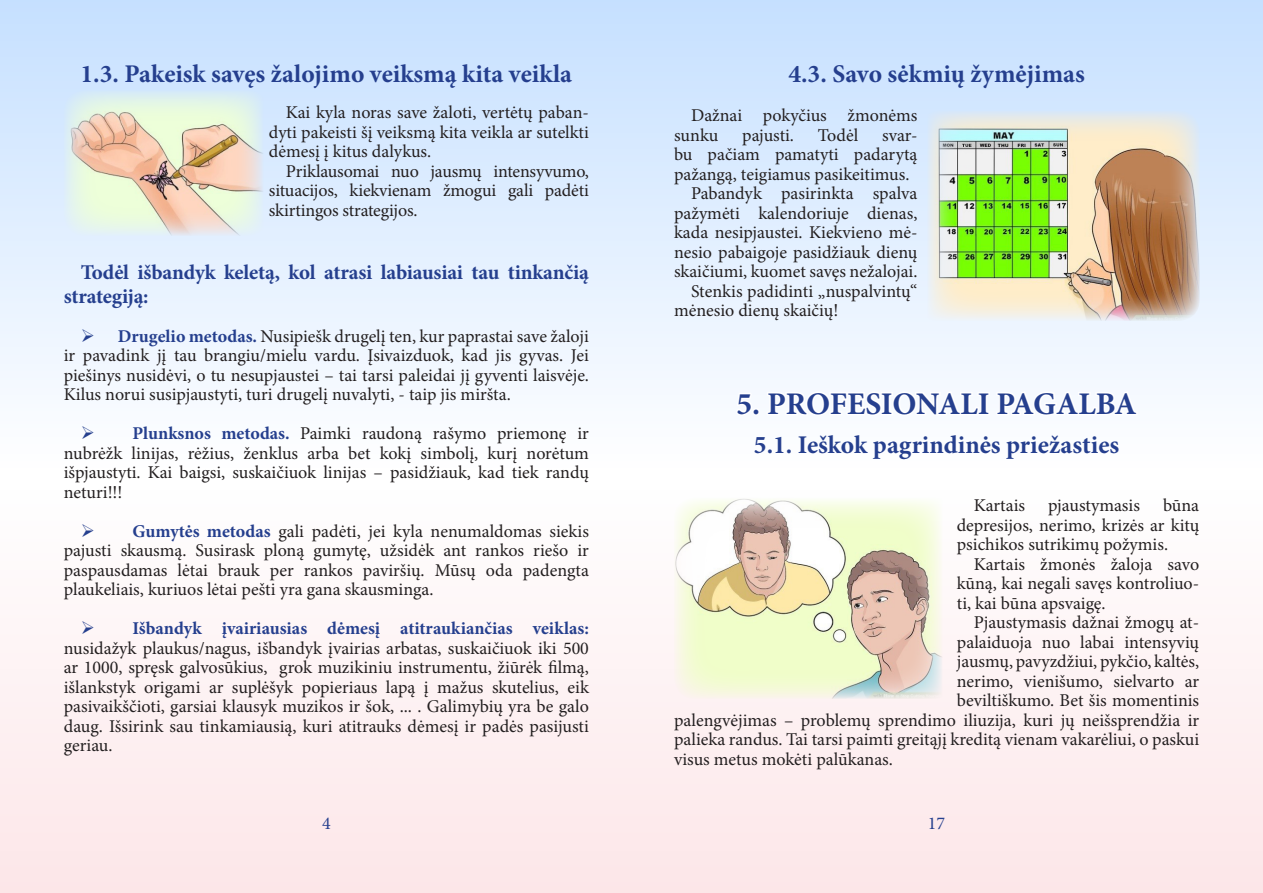
<style>
.page{position:relative;width:1263px;height:893px;background:#fff}
.page>*{position:absolute;margin:0;border:0;box-sizing:border-box;transform-origin:0 0}
.t1{font:700 31.5px "Minion Pro";letter-spacing:-.01em;color:#253f8e}
.t2{font:700 25.5px "Minion Pro";color:#253f8e}
.t3{font:700 21px/24px "Minion Pro";letter-spacing:-.01em;color:#253f8e}
.t4{font:18px/19.5px "Minion Pro";color:#231f20;text-align:justify}
.t5{font:18px "Minion Pro";color:#253f8e}
.s1{color:#253f8e}
.s2{font-weight:700;color:#253f8e}
</style>
<div class="page">
<div style="left:0;top:489px;width:1263px;height:404px;background:#fdf1f2"></div>
<div style="left:0;top:0;width:1263px;height:468px;background:linear-gradient(to bottom,#c6e0ff,#fefeff)"></div>
<svg style="left:735px;top:391px;width:19px;height:27px"></svg>
<div style="left:752px;top:408px;width:8px;height:8px;border:3px solid #fff;border-radius:50%"></div>
<svg style="left:765px;top:389px;width:374px;height:29px"></svg>
<img style="left:64px;top:90px;width:200px;height:146px">
<img style="left:674px;top:497px;width:268px;height:202px">
<img style="left:927px;top:111px;width:273px;height:210px">
<svg style="left:95px;top:342px;width:18px;height:1px"></svg>
<svg style="left:95px;top:439px;width:18px;height:1px"></svg>
<svg style="left:95px;top:537px;width:18px;height:1px"></svg>
<p class="t2" style="left:81px;top:56px;width:493px">1.3. Pakeisk savęs žalojimo veiksmą kita veikla</p>
<p class="t4" style="left:269px;top:103px;width:321px;text-indent:17px">Kai kyla noras save žaloti, vertėtų paban&shy;dyti pakeisti šį veiksmą kita veikla ar sutelkti dėmesį į kitus dalykus.</p>
<p class="t4" style="left:269px;top:161px;width:321px;text-indent:17px">Priklausomai nuo jausmų intensyvumo, situacijos, kiekvienam žmogui gali padėti skirtingos strategijos.</p>
<p class="t3" style="left:64px;top:260px;width:527px;text-indent:17px">Todėl išbandyk keletą, kol atrasi labiausiai tau tinkančią strategiją:</p>
<p class="t4" style="left:64px;top:326px;width:527px;text-indent:17px"><span class="s1">➢</span> <span class="s2">Drugelio metodas.</span> Nusipiešk drugelį ten, kur paprastai save žaloji ir pavadink jį tau brangiu/mielu vardu. Įsivaizduok, kad jis gyvas. Jei piešinys nusidėvi, o tu nesupjaustei – tai tarsi paleidai jį gyventi laisvėje.<br>Kilus norui susipjaustyti, turi drugelį nuvalyti, - taip jis miršta.</p>
<p class="t4" style="left:64px;top:424px;width:527px;text-indent:17px"><span class="s1">➢</span> <span class="s2">Plunksnos metodas.</span> Paimki raudoną rašymo priemonę ir nubrėžk linijas, rėžius, ženklus arba bet kokį simbolį, kurį norėtum išpjaustyti. Kai baigsi, suskaičiuok linijas – pasidžiauk, kad tiek randų neturi!!!</p>
<p class="t4" style="left:64px;top:521px;width:527px;text-indent:17px"><span class="s1">➢</span> <span class="s2">Gumytės metodas</span> gali padėti, jei kyla nenumaldomas siekis pajusti skausmą. Susirask ploną gumytę, užsidėk ant rankos riešo ir paspausdamas lėtai brauk per rankos paviršių. Mūsų oda padengta plaukeliais, kuriuos lėtai pešti yra gana skausminga.</p>
<p class="t4" style="left:64px;top:619px;width:527px;text-indent:17px"><span class="s1">➢</span> <span class="s2">Išbandyk įvairiausias dėmesį atitraukiančias veiklas: </span>nusidažyk plaukus/nagus, išbandyk įvairias arbatas, suskaičiuok iki 500 ar 1000, spręsk galvosūkius, grok muzikiniu instrumentu, žiūrėk filmą, išlankstyk origami ar suplėšyk popieriaus lapą į mažus skutelius, eik pasivaikščioti, garsiai klausyk muzikos ir šok, ... . Galimybių yra be galo daug. Išsirink sau tinkamiausią, kuri atitrauks dėmesį ir padės pasijusti geriau.</p>
<p class="t2" style="left:788px;top:56px;width:298px">4.3. Savo sėkmių žymėjimas</p>
<p class="t4" style="left:674px;top:106px;width:245px;text-indent:17px">Dažnai pokyčius žmonėms sunku</p>
<p class="t4" style="left:742px;top:125px;width:53px">pajusti.</p>
<p class="t4" style="left:818px;top:125px;width:42px">Todėl</p>
<p class="t4" style="left:674px;top:125px;width:245px;text-indent:208px">svar&shy;bu pačiam pamatyti padarytą pažangą, teigiamus pasikeitimus.</p>
<p class="t4" style="left:674px;top:184px;width:245px;text-indent:17px">Pabandyk pasirinkta spalva pažymėti kalendoriuje dienas, kada nesipjaustei. Kiekvieno mė&shy;nesio pabaigoje pasidžiauk dienų skaičiumi, kuomet savęs nežalojai.</p>
<p class="t4" style="left:674px;top:281px;width:245px;text-indent:17px">Stenkis padidinti „nuspalvintų“ mėnesio dienų skaičių!</p>
<p class="t1" style="left:736px;top:382px;width:402px">5. PROFESIONALI PAGALBA</p>
<p class="t2" style="left:754px;top:427px;width:367px">5.1. Ieškok pagrindinės priežasties</p>
<p class="t4" style="left:957px;top:496px;width:244px;text-indent:206px">būna depresijos, nerimo, krizės ar kitų psichikos sutrikimų požymis.</p>
<p class="t4" style="left:957px;top:554px;width:244px;text-indent:17px">Kartais žmonės žaloja savo kūną, kai negali savęs kontroliuo&shy;ti, kai būna apsvaigę.</p>
<p class="t4" style="left:974px;top:613px;width:227px">Pjaustymasis dažnai žmogų at-</p>
<p class="t4" style="left:957px;top:632px;width:244px">palaiduoja nuo labai intensyvių</p>
<p class="t4" style="left:957px;top:652px;width:244px">jausmų, pavyzdžiui, pykčio, kaltės,</p>
<p class="t4" style="left:957px;top:671px;width:244px">nerimo, vienišumo, sielvarto ar</p>
<p class="t4" style="left:957px;top:691px;width:244px">beviltiškumo. Bet šis momentinis</p>
<p class="t4" style="left:674px;top:710px;width:527px">palengvėjimas – problemų sprendimo iliuzija, kuri jų neišsprendžia ir</p>
<p class="t4" style="left:674px;top:730px;width:527px">palieka randus. Tai tarsi paimti greitąjį kreditą vienam vakarėliui, o paskui</p>
<p class="t4" style="left:674px;top:749px;width:220px">visus metus mokėti palūkanas.</p>
<p class="t4" style="left:974px;top:496px;width:53px">Kartais</p>
<p class="t4" style="left:1048px;top:496px;width:93px">pjaustymasis</p>
<p class="t5" style="left:322px;top:811px;width:10px">4</p>
<p class="t5" style="left:928px;top:811px;width:19px">17</p>
</div>
